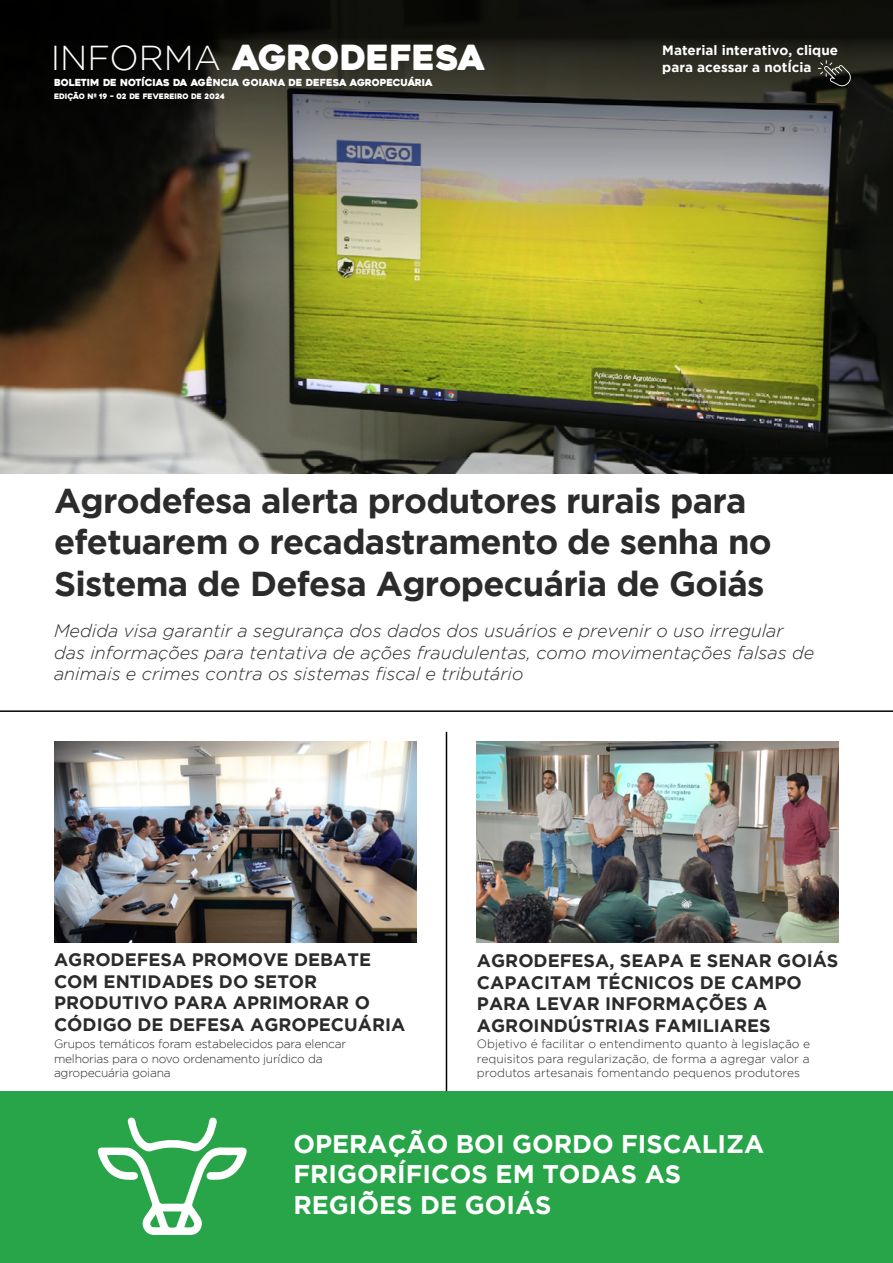
<style>
.page{position:relative;width:893px;height:1263px;background:#fff}
.page>*{position:absolute;margin:0;border:0;box-sizing:border-box;transform-origin:0 0}
.t1{font:700 34.5px/41.4px "Gotham";letter-spacing:-.02em;color:#2b2b2b}
.t2{font:34.5px "Heavitas";color:#fff}
.t3{font:700 25.5px/30.6px "Gotham";color:#fff}
.t4{font:italic 300 18px/21.6px "Gotham";color:#2b2b2b}
.t5{font:700 18px/21.6px "Gotham";color:#2b2b2b}
.t6{font:700 13.5px/16.2px "Gotham";color:#fff}
.t7{font:300 12px/14.4px "Gotham";letter-spacing:-.02em;color:#2b2b2b}
.t8{font:9.6px "Heavitas";color:#fff}
.t9{font:7.5px "Heavitas";color:#fff}
.s1{font-family:"Gotham";font-weight:300}
</style>
<div class="page">
<img style="left:54px;top:742px;width:362px;height:201px">
<div style="left:0;top:1091px;width:893px;height:172px;background:#28a449"></div>
<img style="left:0;top:0;width:893px;height:473px">
<svg style="left:818px;top:60px;width:33px;height:26px"></svg>
<hr style="left:0;top:710px;width:893px;height:2px;background:#000">
<hr style="left:446px;top:732px;width:1px;height:359px;background:#000">
<img style="left:477px;top:742px;width:362px;height:201px">
<svg style="left:97px;top:1117px;width:150px;height:118px"></svg>
<h1 class="t2" style="left:51px;top:36px;width:436px"><span class="s1">INFORMA</span> AGRODEFESA</h1>
<p class="t8" style="left:54px;top:77px;width:380px">BOLETIM DE NOTÍCIAS DA AGÊNCIA GOIANA DE DEFESA AGROPECUÁRIA</p>
<p class="t9" style="left:54px;top:92px;width:172px">EDIÇÃO Nº 19 – 02 DE FEVEREIRO DE 2024</p>
<p class="t6" style="left:662px;top:42px;width:177px">Material interativo, clique para acessar a notÍcia</p>
<h1 class="t1" style="left:54px;top:479px;width:719px">Agrodefesa alerta produtores rurais para efetuarem o recadastramento de senha no<br>Sistema de Defesa Agropecuária de Goiás</h1>
<h3 class="t4" style="left:54px;top:620px;width:762px">Medida visa garantir a segurança dos dados dos usuários e prevenir o uso irregular das informações para tentativa de ações fraudulentas, como movimentações falsas de animais e crimes contra os sistemas fiscal e tributário</h3>
<h3 class="t5" style="left:54px;top:948px;width:353px">AGRODEFESA PROMOVE DEBATE<br>COM ENTIDADES DO SETOR<br>PRODUTIVO PARA APRIMORAR O<br>CÓDIGO DE DEFESA AGROPECUÁRIA</h3>
<h3 class="t5" style="left:477px;top:949px;width:363px">AGRODEFESA, SEAPA E SENAR GOIÁS<br>CAPACITAM TÉCNICOS DE CAMPO<br>PARA LEVAR INFORMAÇÕES A<br>AGROINDÚSTRIAS FAMILIARES</h3>
<p class="t7" style="left:54px;top:1037px;width:294px">Grupos temáticos foram estabelecidos para elencar melhorias para o novo ordenamento jurídico da agropecuária goiana</p>
<p class="t7" style="left:477px;top:1037px;width:335px;text-align:justify">Objetivo é facilitar o entendimento quanto à legislação e requisitos para regularização, de forma a agregar valor a produtos artesanais fomentando pequenos produtores</p>
<h2 class="t3" style="left:293px;top:1128px;width:472px">OPERAÇÃO BOI GORDO FISCALIZA<br>FRIGORÍFICOS EM TODAS AS<br>REGIÕES DE GOIÁS</h2>
</div>
